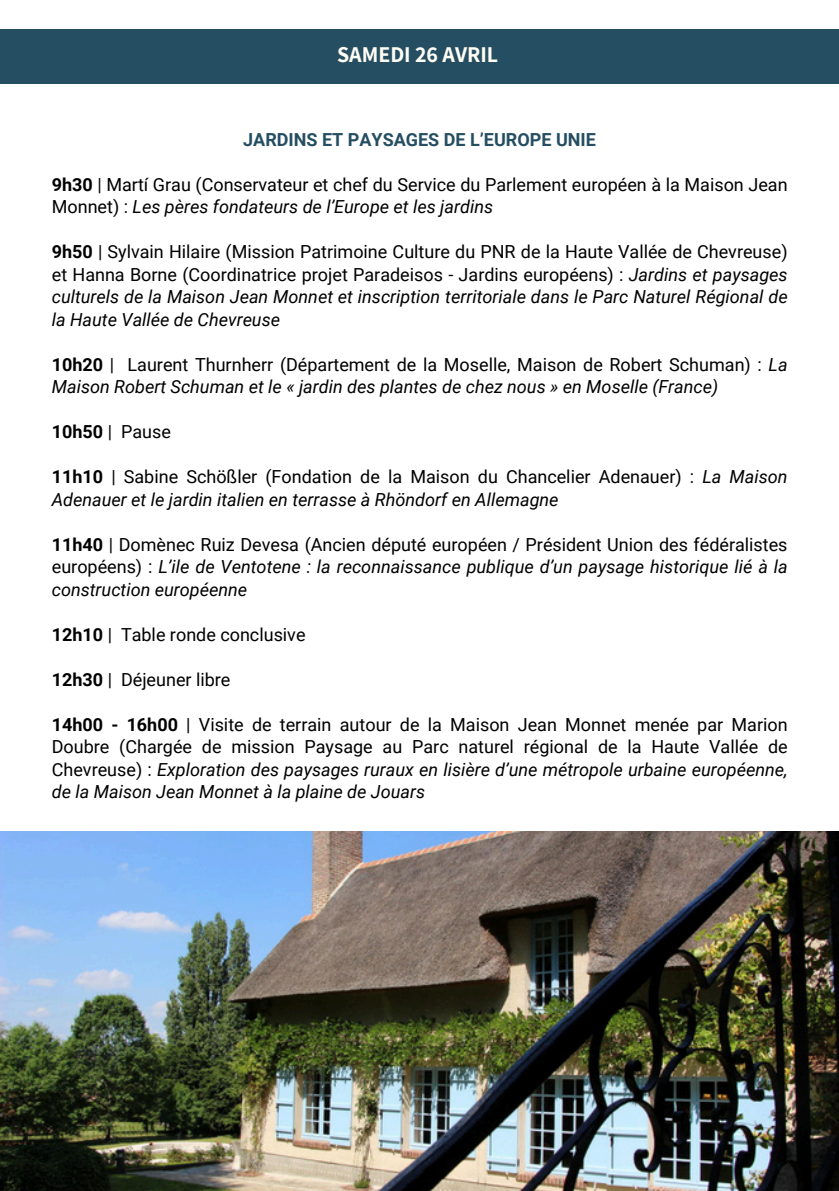
<style>
.page{position:relative;width:839px;height:1191px;background:#fff}
.page>*{position:absolute;margin:0;border:0;box-sizing:border-box;transform-origin:0 0}
.t1{font:700 22px "Assistant";color:#fffdf4}
.t2{font:18px/22.4px "Roboto";color:#000;text-align:justify}
.t3{font:italic 18px/22.4px "Roboto";color:#000}
.t4{font:700 18px "Roboto";color:#254e62}
.s1{font-weight:700}
.s2{font-style:italic}
.s3{font-weight:700;font-style:normal}
.s4{font-style:normal}
</style>
<div class="page">
<div style="left:0;top:29px;width:838px;height:55px;background:#254e62"></div>
<img style="left:0;top:832px;width:838px;height:358px">
<p class="t1" style="left:337px;top:40px;width:163px">SAMEDI 26 AVRIL</p>
<h1 class="t4" style="left:243px;top:129px;width:354px">JARDINS ET PAYSAGES DE L’EUROPE UNIE</h1>
<h1 class="t2" style="left:52px;top:173px;width:737px"><span class="s1">9h30</span> | Martí Grau (Conservateur et chef du Service du Parlement européen à la Maison Jean<br>Monnet) : <span class="s2">Les pères fondateurs de l’Europe et les jardins</span></h1>
<h2 class="t2" style="left:52px;top:241px;width:737px"><span class="s1">9h50</span> | Sylvain Hilaire (Mission Patrimoine Culture du PNR de la Haute Vallée de Chevreuse) et Hanna Borne (Coordinatrice projet Paradeisos - Jardins européens) : <span class="s2">Jardins et paysages culturels de la Maison Jean Monnet et inscription territoriale dans le Parc Naturel Régional de la Haute Vallée de Chevreuse</span></h2>
<p class="t3" style="left:52px;top:353px;width:737px"><span class="s3">10h20</span> <span class="s4">| Laurent Thurnherr (Département de la Moselle, Maison de Robert Schuman) :</span> La<br>Maison Robert Schuman et le « jardin des plantes de chez nous » en Moselle (France)</p>
<p class="t2" style="left:52px;top:421px;width:121px"><span class="s1">10h50</span> | Pause</p>
<p class="t3" style="left:52px;top:466px;width:737px"><span class="s3">11h10</span> <span class="s4">| Sabine Schößler (Fondation de la Maison du Chancelier Adenauer) :</span> La Maison<br>Adenauer et le jardin italien en terrasse à Rhöndorf en Allemagne</p>
<p class="t3" style="left:52px;top:533px;width:737px;text-align:justify"><span class="s3">11h40</span> <span class="s4">| Domènec Ruiz Devesa (Ancien député européen / Président Union des fédéralistes européens) :</span> L’ile de Ventotene : la reconnaissance publique d’un paysage historique lié à la construction européenne</p>
<p class="t2" style="left:52px;top:623px;width:255px"><span class="s1">12h10</span> | Table ronde conclusive</p>
<p class="t2" style="left:52px;top:668px;width:180px"><span class="s1">12h30</span> | Déjeuner libre</p>
<p class="t2" style="left:52px;top:713px;width:737px"><span class="s1">14h00 - 16h00</span> | Visite de terrain autour de la Maison Jean Monnet menée par Marion Doubre (Chargée de mission Paysage au Parc naturel régional de la Haute Vallée de Chevreuse) : <span class="s2">Exploration des paysages ruraux en lisière d’une métropole urbaine européenne, de la Maison Jean Monnet à la plaine de Jouars</span></p>
</div>
